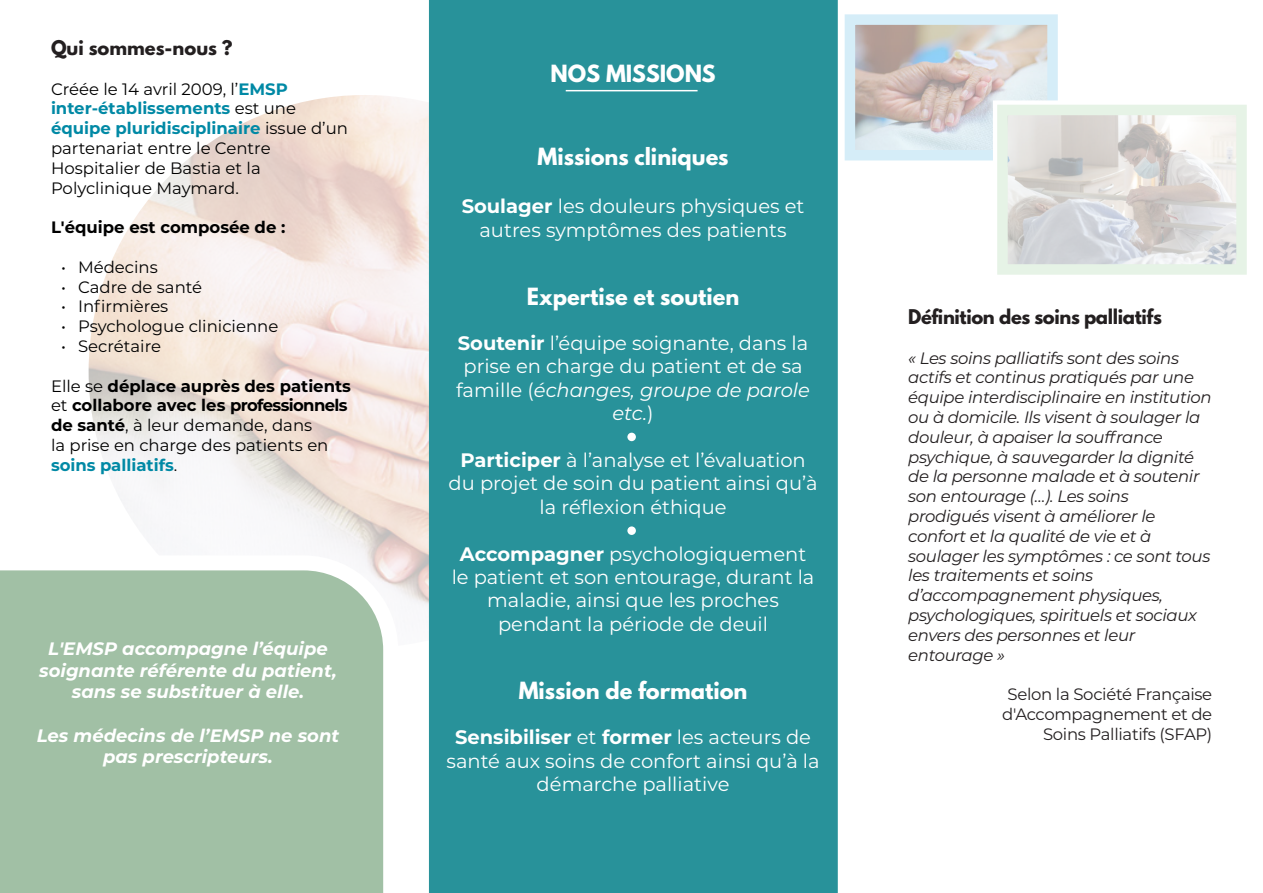
<style>
.page{position:relative;width:1263px;height:893px;background:#fff}
.page>*{position:absolute;margin:0;border:0;box-sizing:border-box;transform-origin:0 0}
.t1{font:700 21px "League Spartan";color:#fff}
.t2{font:19.5px/23.4px "Montserrat";color:#fff;text-align:center}
.t3{font:italic 700 18px/21.6px "Montserrat";color:#fff;text-align:center}
.t4{font:700 18px "League Spartan";letter-spacing:-.02em;color:#231f20}
.t5{font:700 18px "League Spartan";color:#231f20}
.t6{font:italic 16.5px/19.8px "Montserrat";letter-spacing:-.02em;color:#231f20}
.t7{font:16.5px/19.8px "Montserrat";color:#000}
.t8{font:700 16.5px/19.8px "Montserrat";color:#000}
.t9{font:16.5px/19.8px "Montserrat";letter-spacing:-.02em;color:#231f20;text-align:right}
.s1{font-weight:700;color:#0089a5}
.s2{font-weight:400}
.s3{color:#0089a5}
.s4{font-weight:700}
.s5{font-style:italic}
</style>
<div class="page">
<img style="left:89px;top:95px;width:340px;height:553px">
<div style="left:429px;top:0;width:409px;height:893px;background:#28929a"></div>
<svg style="left:0;top:548px;width:406px;height:345px;background:#acc7af"></svg>
<div style="left:627px;top:433px;width:9px;height:8px;background:#fff;border-radius:50%"></div>
<div style="left:627px;top:526px;width:9px;height:9px;background:#fff;border-radius:50%"></div>
<img style="left:856px;top:25px;width:191px;height:124px">
<div style="left:845px;top:14px;width:213px;height:146px;border:10px solid #a1d7f1"></div>
<svg style="left:993px;top:100px;width:65px;height:60px"></svg>
<img style="left:1008px;top:116px;width:228px;height:148px">
<div style="left:997px;top:105px;width:250px;height:170px;border:10px solid #b4dbb4"></div>
<hr style="left:566px;top:90px;width:131px;height:1px;background:#fff">
<p class="t5" style="left:51px;top:34px;width:183px">Qui sommes-nous ?</p>
<p class="t7" style="left:51px;top:78px;width:298px">Créée le 14 avril 2009, l’<span class="s1">EMSP inter-établissements</span> est une <span class="s1">équipe pluridisciplinaire</span> issue d’un partenariat entre le Centre<br>Hospitalier de Bastia et la<br>Polyclinique Maymard.</p>
<p class="t8" style="left:51px;top:217px;width:236px">L'équipe est composée de :</p>
<p class="t7" style="left:61px;top:256px;width:98px">• Médecins</p>
<p class="t7" style="left:61px;top:276px;width:143px">• Cadre de santé</p>
<p class="t7" style="left:61px;top:296px;width:109px">• Infirmières</p>
<p class="t7" style="left:61px;top:316px;width:219px">• Psychologue clinicienne</p>
<p class="t7" style="left:61px;top:336px;width:102px">• Secrétaire</p>
<p class="t8" style="left:51px;top:375px;width:302px"><span class="s2">Elle se</span> déplace auprès des patients <span class="s2">et</span> collabore avec les professionnels de santé<span class="s2">, à leur demande, dans<br>la prise en charge des patients en </span><span class="s3">soins palliatifs</span><span class="s2">.</span></p>
<p class="t3" style="left:48px;top:637px;width:281px">L'EMSP accompagne l’équipe</p>
<p class="t3" style="left:39px;top:659px;width:299px">soignante référente du patient, sans se substituer à elle.</p>
<p class="t3" style="left:37px;top:724px;width:304px">Les médecins de l’EMSP ne sont pas prescripteurs.</p>
<p class="t1" style="left:550px;top:57px;width:167px">NOS MISSIONS</p>
<p class="t1" style="left:538px;top:140px;width:192px">Missions cliniques</p>
<p class="t2" style="left:462px;top:194px;width:344px"><span class="s4">Soulager</span> les douleurs physiques et autres symptômes des patients</p>
<p class="t1" style="left:527px;top:280px;width:214px">Expertise et soutien</p>
<p class="t2" style="left:456px;top:331px;width:355px"><span class="s4">Soutenir</span> l’équipe soignante, dans la prise en charge du patient et de sa famille (<span class="s5">échanges, groupe de parole etc.</span>)</p>
<p class="t2" style="left:449px;top:448px;width:370px"><span class="s4">Participer</span> à l’analyse et l’évaluation du projet de soin du patient ainsi qu’à la réflexion éthique</p>
<p class="t2" style="left:452px;top:541px;width:364px"><span class="s4">Accompagner</span> psychologiquement le patient et son entourage, durant la maladie, ainsi que les proches pendant la période de deuil</p>
<p class="t1" style="left:519px;top:674px;width:230px">Mission de formation</p>
<p class="t2" style="left:446px;top:725px;width:375px"><span class="s4">Sensibiliser</span> et <span class="s4">former</span> les acteurs de santé aux soins de confort ainsi qu’à la démarche palliative</p>
<p class="t4" style="left:908px;top:303px;width:255px">Définition des soins palliatifs</p>
<p class="t6" style="left:908px;top:347px;width:305px">« Les soins palliatifs sont des soins actifs et continus pratiqués par une équipe interdisciplinaire en institution ou à domicile. Ils visent à soulager la douleur, à apaiser la souffrance psychique, à sauvegarder la dignité de la personne malade et à soutenir son entourage (…). Les soins prodigués visent à améliorer le confort et la qualité de vie et à soulager les symptômes : ce sont tous les traitements et soins d’accompagnement physiques, psychologiques, spirituels et sociaux envers des personnes et leur entourage »</p>
<p class="t9" style="left:1002px;top:684px;width:211px">Selon la Société Française d'Accompagnement et de<br>Soins Palliatifs (SFAP)</p>
</div>
